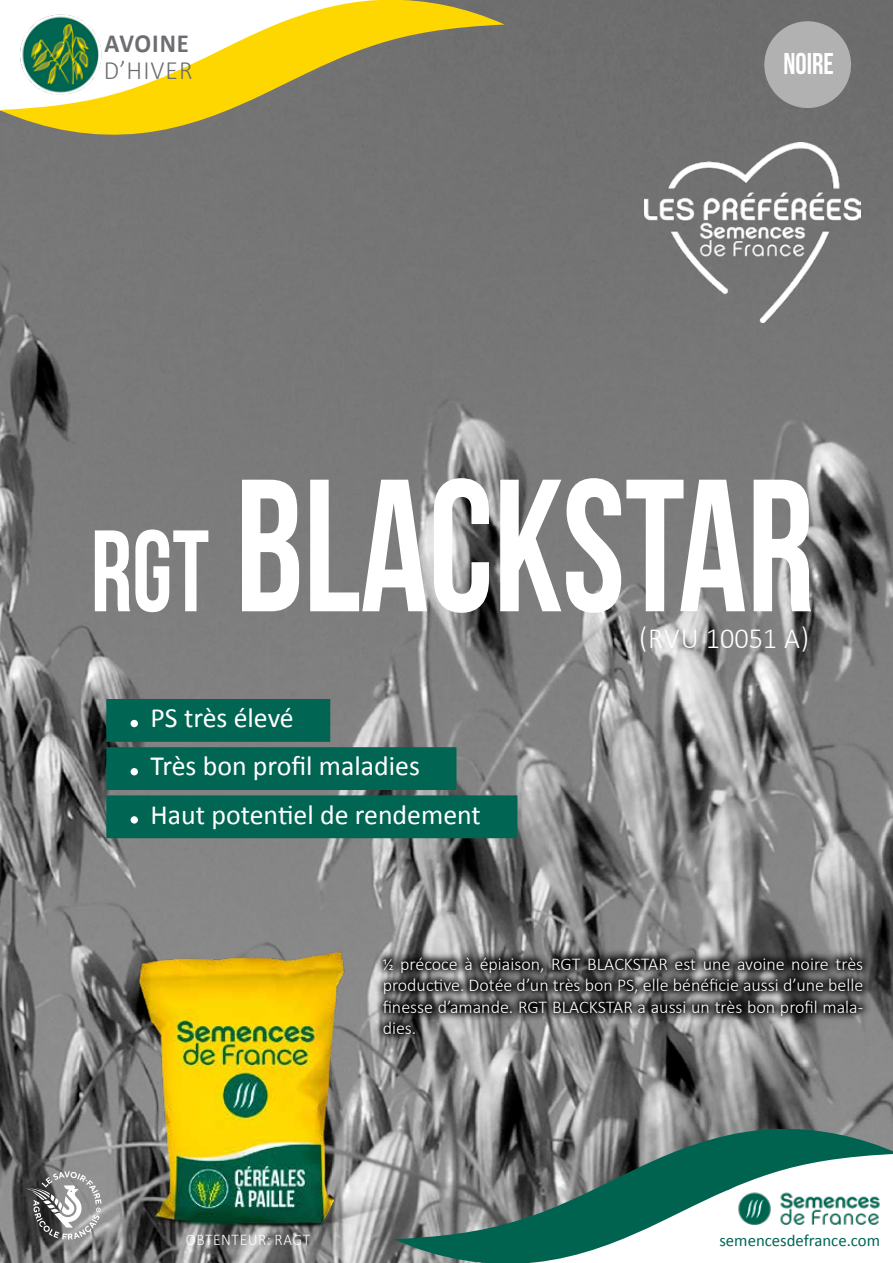
<style>
.page{position:relative;width:893px;height:1263px;background:#fff}
.page>*{position:absolute;margin:0;border:0;box-sizing:border-box;transform-origin:0 0}
.t1{font:187.95px "Bebas Neue";color:#fff;scale:.89 1}
.t2{font:30px "Bebas Neue";color:#fff;scale:.94 1}
.t3{font:300 29.4px "Calibri";color:#fff;scale:.96 1}
.t4{font:27.9px/48.2px "Calibri";color:#fff}
.t5{font:300 26.4px "Calibri";letter-spacing:.04em;color:#6d6e71;scale:.96 1}
.t6{font:700 26.25px "Calibri";letter-spacing:.04em;color:#6d6e71;scale:.94 1}
.t7{font:300 18px/21.6px "Calibri";color:#fff;text-align:justify}
.t8{font:16.8px "Calibri";color:#006653}
.t9{font:300 16.35px "Calibri";letter-spacing:.04em;color:#fff;scale:.94 1}
.s1{font-size:115.5px}
.s2{font-size:16.5px}
</style>
<div class="page">
<img style="left:0;top:0;width:893px;height:1263px">
<svg style="left:0;top:0;width:505px;height:138px"></svg>
<img style="left:16px;top:0;width:92px;height:107px">
<img style="left:645px;top:143px;width:216px;height:180px">
<div style="left:764px;top:21px;width:87px;height:87px;background:#b1b1b1;border-radius:50%"></div>
<svg style="left:394px;top:1129px;width:499px;height:134px"></svg>
<svg style="left:726px;top:1188px;width:7px;height:2px"></svg>
<svg style="left:26px;top:1171px;width:76px;height:69px;background:#898989"></svg>
<img style="left:130px;top:940px;width:271px;height:307px">
<div style="left:106px;top:699px;width:224px;height:43px;background:#006653"></div>
<div style="left:106px;top:747px;width:350px;height:43px;background:#006653"></div>
<div style="left:106px;top:795px;width:411px;height:43px;background:#006653"></div>
<div style="left:131px;top:720px;width:7px;height:7px;background:#fff;border-radius:50%"></div>
<div style="left:131px;top:768px;width:7px;height:7px;background:#fff;border-radius:50%"></div>
<div style="left:131px;top:816px;width:7px;height:8px;background:#fff;border-radius:50%"></div>
<svg style="left:373px;top:948px;width:499px;height:96px;background:#5b5b5b"></svg>
<h3 class="t6" style="left:105px;top:27px;width:91px">AVOINE</h3>
<h3 class="t5" style="left:104px;top:54px;width:94px">D’HIVER</h3>
<h2 class="t2" style="left:783px;top:47px;width:55px">NOIRE</h2>
<h1 class="t1" style="left:91px;top:443px;width:815px"><span class="s1">RGT</span> BLACKSTAR</h1>
<h3 class="t3" style="left:639px;top:620px;width:178px">(RVU 10051 A)</h3>
<h3 class="t4" style="left:151px;top:694px;width:332px">PS très élevé<br>Très bon profil maladies<br>Haut potentiel de rendement</h3>
<p class="t7" style="left:383px;top:953px;width:482px"><span class="s2">½</span> précoce à épiaison, RGT BLACKSTAR est une avoine noire très productive. Dotée d’un très bon PS, elle bénéficie aussi d’une belle finesse d’amande. RGT BLACKSTAR a aussi un très bon profil mala&shy;dies.</p>
<p class="t9" style="left:186px;top:1230px;width:134px">OBTENTEUR: RAGT</p>
<p class="t8" style="left:719px;top:1229px;width:162px">semencesdefrance.com</p>
</div>
